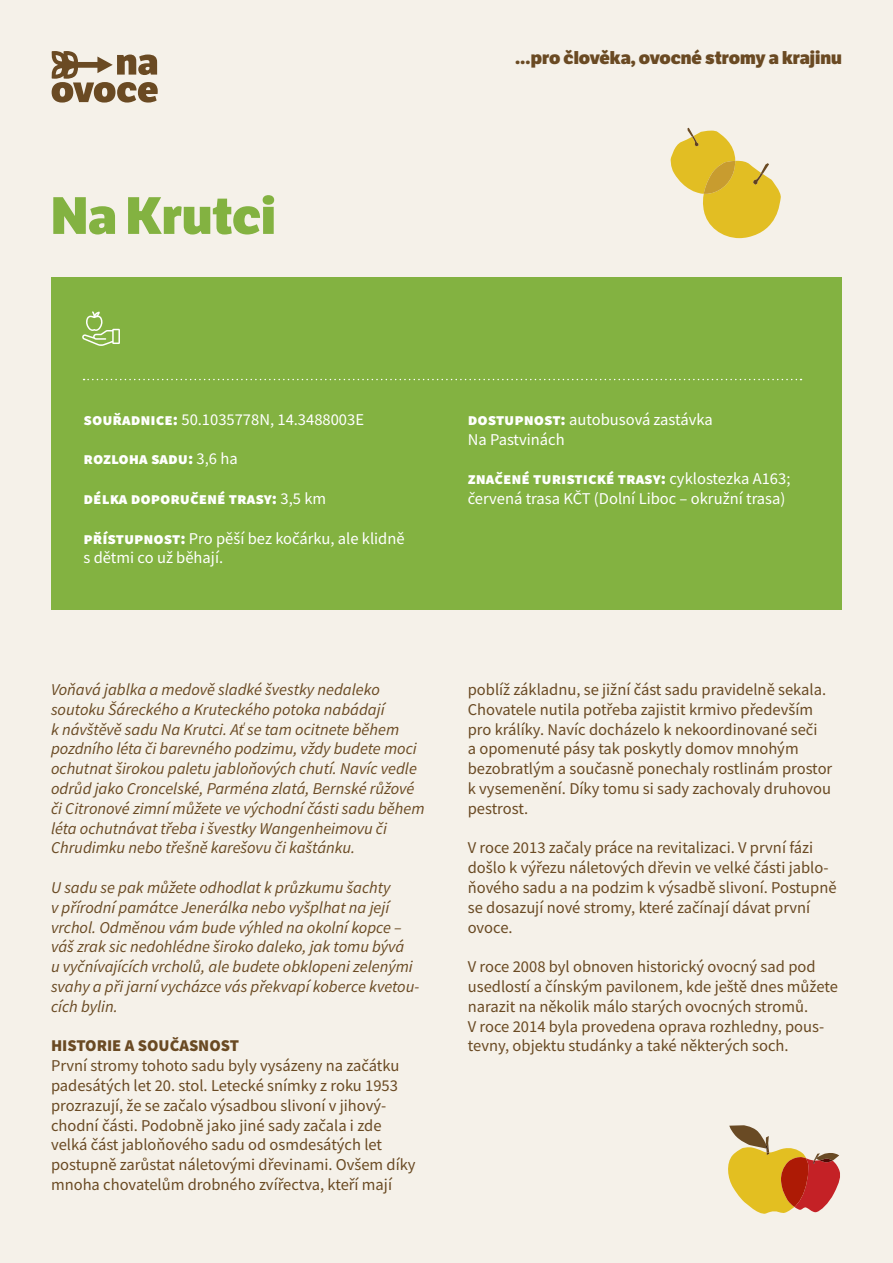
<style>
.page{position:relative;width:893px;height:1263px;background:#f5f1e9}
.page>*{position:absolute;margin:0;border:0;box-sizing:border-box;transform-origin:0 0}
.t1{font:800 51px "LFT Etica";color:#83b241}
.t2{font:800 18px "LFT Etica";color:#6a4a23}
.t3{font:16.5px/19.8px "Source Sans Pro";color:#6a4a23}
.t4{font:italic 16.5px/19.8px "Source Sans Pro";color:#6a4a23}
.t5{font:16.5px/19.8px "Source Sans Pro";color:#fff}
.t6{font:900 16.5px "Source Sans Pro";color:#fff}
.t7{font:900 16.5px "Source Sans Pro";color:#6a4a23}
.s1{font-weight:900}
.s2{font-weight:400}
</style>
<div class="page">
<svg style="left:51px;top:51px;width:107px;height:52px"></svg>
<div style="left:51px;top:277px;width:791px;height:332px;background:#83b241"></div>
<svg style="left:84px;top:379px;width:717px;height:1px"></svg>
<svg style="left:670px;top:128px;width:111px;height:110px"></svg>
<svg style="left:728px;top:1125px;width:112px;height:89px"></svg>
<svg style="left:82px;top:311px;width:38px;height:35px"></svg>
<h1 class="t1" style="left:51px;top:184px;width:226px">Na Krutci</h1>
<p class="t2" style="left:515px;top:46px;width:328px">…pro člověka, ovocné stromy a krajinu</p>
<p class="t5" style="left:84px;top:409px;width:282px"><span class="s1">souřadnice:</span> 50.1035778N, 14.3488003E</p>
<p class="t6" style="left:84px;top:448px;width:156px">rozloha sadu: <span class="s2">3,6 ha</span></p>
<p class="t6" style="left:84px;top:487px;width:244px">délka doporučené trasy: <span class="s2">3,5 km</span></p>
<p class="t5" style="left:84px;top:528px;width:323px"><span class="s1">přístupnost:</span> Pro pěší bez kočárku, ale klidně s dětmi co už běhají.</p>
<p class="t5" style="left:468px;top:409px;width:246px"><span class="s1">dostupnost:</span> autobusová zastávka<br>Na Pastvinách</p>
<p class="t5" style="left:468px;top:469px;width:324px"><span class="s1">značené turistické trasy:</span> cyklostezka A163; červená trasa KČT (Dolní Liboc – okružní trasa)</p>
<p class="t4" style="left:51px;top:679px;width:375px">Voňavá jablka a medově sladké švestky nedaleko soutoku Šáreckého a Kruteckého potoka nabádají<br>k návštěvě sadu Na Krutci. Ať se tam ocitnete během pozdního léta či barevného podzimu, vždy budete moci ochutnat širokou paletu jabloňových chutí. Navíc vedle odrůd jako Croncelské, Parména zlatá, Bernské růžové či Citronové zimní můžete ve východní části sadu během léta ochutnávat třeba i švestky Wangenheimovu či Chrudimku nebo třešně karešovu či kaštánku.</p>
<p class="t4" style="left:51px;top:877px;width:370px">U sadu se pak můžete odhodlat k průzkumu šachty<br>v přírodní památce Jenerálka nebo vyšplhat na její vrchol. Odměnou vám bude výhled na okolní kopce – váš zrak sic nedohlédne široko daleko, jak tomu bývá<br>u vyčnívajících vrcholů, ale budete obklopeni zelenými svahy a při jarní vycházce vás překvapí koberce kvetou&shy;cích bylin.</p>
<p class="t7" style="left:51px;top:1034px;width:190px">HISTORIE A SOUČASNOST</p>
<p class="t3" style="left:51px;top:1056px;width:366px">První stromy tohoto sadu byly vysázeny na začátku padesátých let 20. stol. Letecké snímky z roku 1953 prozrazují, že se začalo výsadbou slivoní v jihový&shy;chodní části. Podobně jako jiné sady začala i zde velká část jabloňového sadu od osmdesátých let postupně zarůstat náletovými dřevinami. Ovšem díky mnoha chovatelům drobného zvířectva, kteří mají</p>
<p class="t3" style="left:468px;top:679px;width:366px">poblíž základnu, se jižní část sadu pravidelně sekala.<br>Chovatele nutila potřeba zajistit krmivo především pro králíky. Navíc docházelo k nekoordinované seči<br>a opomenuté pásy tak poskytly domov mnohým bezobratlým a současně ponechaly rostlinám prostor k vysemenění. Díky tomu si sady zachovaly druhovou pestrost.</p>
<p class="t3" style="left:468px;top:838px;width:370px">V roce 2013 začaly práce na revitalizaci. V první fázi došlo k výřezu náletových dřevin ve velké části jablo&shy;ňového sadu a na podzim k výsadbě slivoní. Postupně se dosazují nové stromy, které začínají dávat první ovoce.</p>
<p class="t3" style="left:468px;top:957px;width:372px">V roce 2008 byl obnoven historický ovocný sad pod usedlostí a čínským pavilonem, kde ještě dnes můžete narazit na několik málo starých ovocných stromů.<br>V roce 2014 byla provedena oprava rozhledny, pous&shy;tevny, objektu studánky a také některých soch.</p>
</div>
